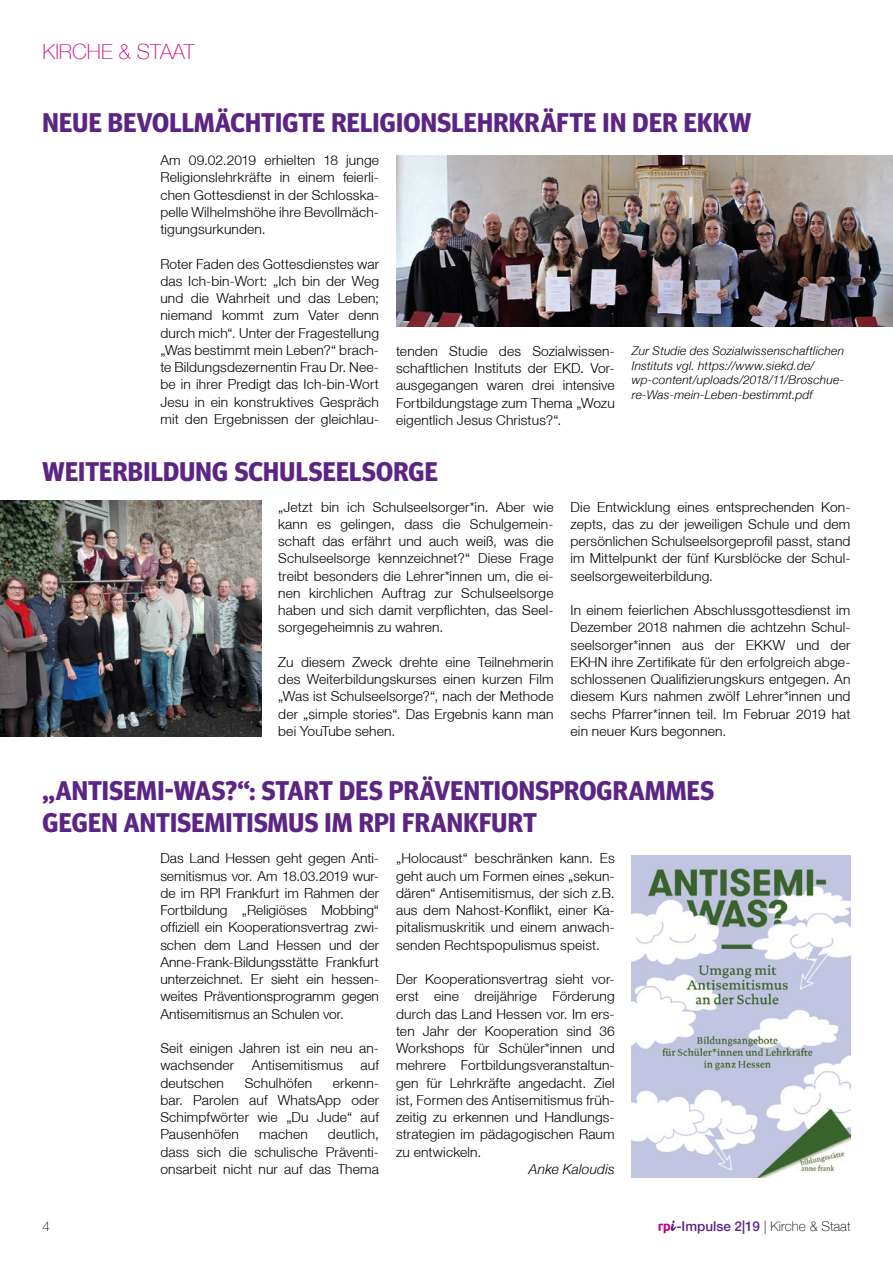
<style>
.page{position:relative;width:893px;height:1263px;background:#fff}
.page>*{position:absolute;margin:0;border:0;box-sizing:border-box;transform-origin:0 0}
.t1{font:700 27px/32.4px "Meta Headline OT";letter-spacing:.01em;color:#5c2483}
.t2{font:100 21px "Helvetica Neue LT";color:#c80b7f}
.t3{font:300 13.8px/17.2px "Helvetica Neue LT";letter-spacing:.01em;color:#000;text-align:justify}
.t4{font:italic 300 13.8px "Helvetica Neue LT";letter-spacing:.01em;color:#000}
.t5{font:100 13.5px "Helvetica Neue LT";color:#000}
.t6{font:italic 300 12px/14.4px "Helvetica Neue LT";letter-spacing:.015em;color:#000}
.s1{font-weight:500;color:#5c2483}
</style>
<div class="page">
<svg style="left:658px;top:1220px;width:18px;height:13px"></svg>
<img style="left:396px;top:156px;width:497px;height:171px">
<img style="left:0;top:501px;width:261px;height:236px">
<img style="left:632px;top:855px;width:218px;height:322px">
<h2 class="t2" style="left:43px;top:40px;width:154px">KIRCHE &amp; STAAT</h2>
<h1 class="t1" style="left:43px;top:107px;width:710px">NEUE BEVOLLMÄCHTIGTE RELIGIONSLEHRKRÄFTE IN DER EKKW</h1>
<p class="t3" style="left:160px;top:151px;width:220px">Am 09.02.2019 erhielten 18 junge Religionslehrkräfte in einem feierli&shy;chen Gottesdienst in der Schlosska&shy;pelle Wilhelmshöhe ihre Bevollmäch&shy;tigungsurkunden.</p>
<p class="t3" style="left:160px;top:255px;width:220px">Roter Faden des Gottesdienstes war das Ich-bin-Wort: „Ich bin der Weg und die Wahrheit und das Leben; niemand kommt zum Vater denn durch mich“. Unter der Fragestellung „Was bestimmt mein Leben?“ brach&shy;te Bildungsdezernentin Frau Dr. Nee&shy;be in ihrer Predigt das Ich-bin-Wort Jesu in ein konstruktives Gespräch mit den Ergebnissen der gleichlau-</p>
<p class="t3" style="left:396px;top:342px;width:220px">tenden Studie des Sozialwissen&shy;schaftlichen Instituts der EKD. Vor&shy;ausgegangen waren drei intensive Fortbildungstage zum Thema „Wozu eigentlich Jesus Christus?“.</p>
<p class="t6" style="left:632px;top:344px;width:214px">Zur Studie des Sozialwissenschaftlichen Instituts vgl. https://www.siekd.de/ wp-content/uploads/2018/11/Broschue&shy;re-Was-mein-Leben-bestimmt.pdf</p>
<h1 class="t1" style="left:43px;top:456px;width:397px">WEITERBILDUNG SCHULSEELSORGE</h1>
<p class="t3" style="left:278px;top:498px;width:277px">„Jetzt bin ich Schulseelsorger*in. Aber wie kann es gelingen, dass die Schulgemein&shy;schaft das erfährt und auch weiß, was die Schulseelsorge kennzeichnet?“ Diese Frage treibt besonders die Lehrer*innen um, die ei&shy;nen kirchlichen Auftrag zur Schulseelsorge haben und sich damit verpflichten, das Seel&shy;sorgegeheimnis zu wahren.</p>
<p class="t3" style="left:278px;top:653px;width:277px">Zu diesem Zweck drehte eine Teilnehmerin des Weiterbildungskurses einen kurzen Film „Was ist Schulseelsorge?“, nach der Methode der „simple stories“. Das Ergebnis kann man bei YouTube sehen.</p>
<p class="t3" style="left:571px;top:498px;width:281px">Die Entwicklung eines entsprechenden Kon&shy;zepts, das zu der jeweiligen Schule und dem persönlichen Schulseelsorgeprofil passt, stand im Mittelpunkt der fünf Kursblöcke der Schul&shy;seelsorgeweiterbildung.</p>
<p class="t3" style="left:571px;top:601px;width:281px">In einem feierlichen Abschlussgottesdienst im Dezember 2018 nahmen die achtzehn Schul&shy;seelsorger*innen aus der EKKW und der EKHN ihre Zertifikate für den erfolgreich abge&shy;schlossenen Qualifizierungskurs entgegen. An diesem Kurs nahmen zwölf Lehrer*innen und sechs Pfarrer*innen teil. Im Februar 2019 hat ein neuer Kurs begonnen.</p>
<h1 class="t1" style="left:43px;top:775px;width:673px">„ANTISEMI-WAS?“: START DES PRÄVENTIONSPROGRAMMES<br>GEGEN ANTISEMITISMUS IM RPI FRANKFURT</h1>
<p class="t3" style="left:160px;top:849px;width:220px">Das Land Hessen geht gegen Anti&shy;semitismus vor. Am 18.03.2019 wur&shy;de im RPI Frankfurt im Rahmen der Fortbildung „Religiöses Mobbing“ offiziell ein Kooperationsvertrag zwi&shy;schen dem Land Hessen und der Anne-Frank-Bildungsstätte Frankfurt unterzeichnet. Er sieht ein hessen&shy;weites Präventionsprogramm gegen Antisemitismus an Schulen vor.</p>
<p class="t3" style="left:160px;top:1039px;width:220px">Seit einigen Jahren ist ein neu an&shy;wachsender</p>
<p class="t3" style="left:396px;top:849px;width:220px">„Holocaust“ beschränken kann. Es geht auch um Formen eines „sekun&shy;dären“ Antisemitismus, der sich z.B. aus dem Nahost-Konflikt, einer Ka&shy;pitalismuskritik und einem anwach&shy;senden Rechtspopulismus speist.</p>
<p class="t3" style="left:396px;top:970px;width:220px">Der Kooperationsvertrag sieht vor&shy;erst eine dreijährige Förderung durch das Land Hessen vor. Im ers&shy;ten Jahr der Kooperation sind 36<br>Workshops für Schüler*innen und mehrere Fortbildungsveranstaltun&shy;gen für Lehrkräfte angedacht. Ziel ist, Formen des Antisemitismus früh&shy;zeitig zu erkennen und Handlungs&shy;strategien im pädagogischen Raum zu entwickeln.</p>
<p class="t4" style="left:529px;top:1161px;width:87px">Anke Kaloudis</p>
<p class="t3" style="left:252px;top:1056px;width:93px">Antisemitismus</p>
<p class="t3" style="left:361px;top:1056px;width:20px">auf</p>
<p class="t3" style="left:160px;top:1074px;width:65px">deutschen</p>
<p class="t3" style="left:245px;top:1074px;width:69px">Schulhöfen</p>
<p class="t3" style="left:160px;top:1074px;width:220px;text-indent:172px">erkenn&shy;bar. Parolen auf WhatsApp oder Schimpfwörter wie „Du Jude“ auf Pausenhöfen</p>
<p class="t3" style="left:160px;top:1125px;width:220px;text-indent:168px">deutlich, dass sich die schulische Präventi&shy;onsarbeit nicht nur auf das Thema</p>
<p class="t3" style="left:259px;top:1125px;width:50px">machen</p>
<p class="t5" style="left:43px;top:1218px;width:9px">4</p>
<p class="t5" style="left:676px;top:1218px;width:176px"><span class="s1">-Impulse 2|19</span> | Kirche &amp; Staat</p>
</div>
